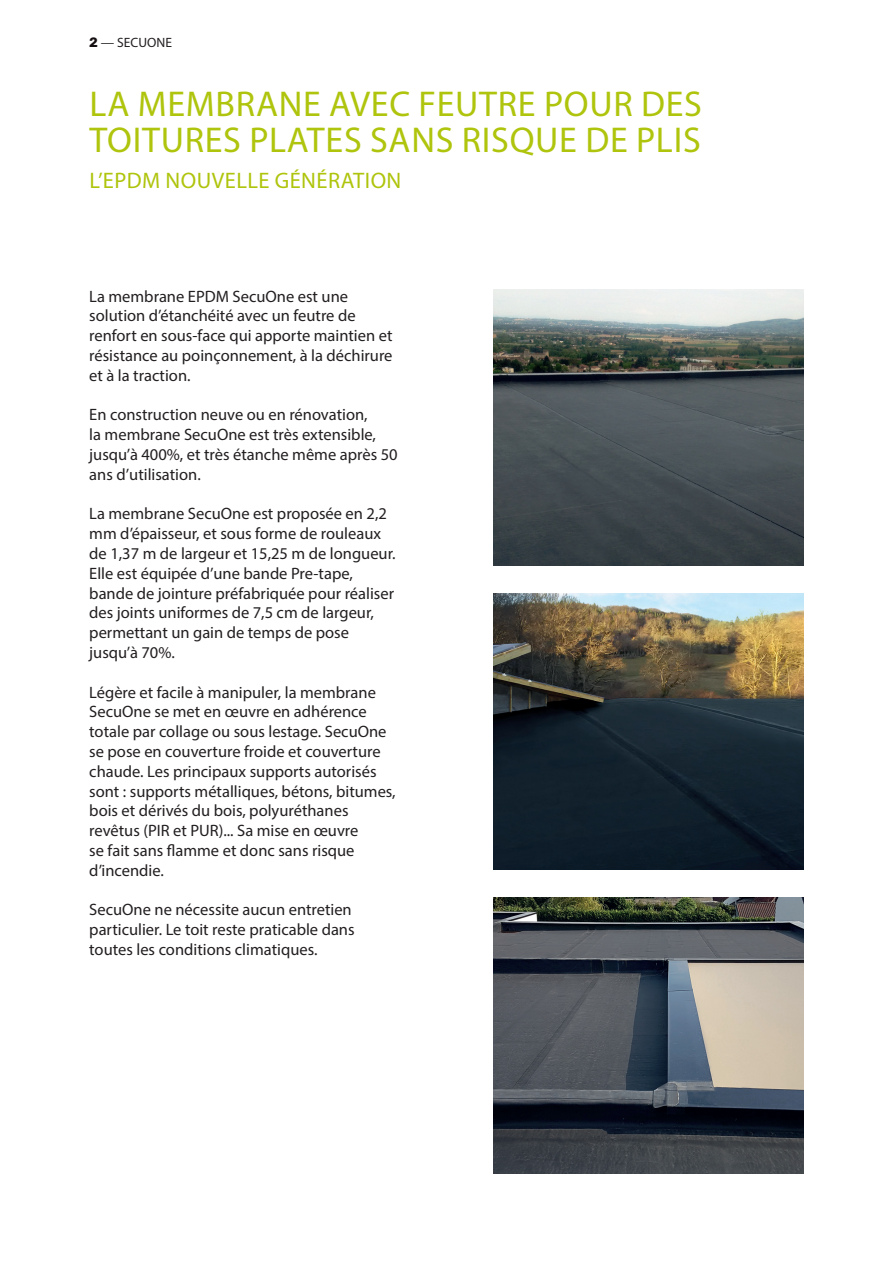
<style>
.page{position:relative;width:893px;height:1263px;background:#fff}
.page>*{position:absolute;margin:0;border:0;box-sizing:border-box;transform-origin:0 0}
.TITLE_inside{font:36px "Myriad Pro";letter-spacing:.02em;color:#afc40c}
.TITLE_inside-2{font:22.5px "Myriad Pro";letter-spacing:.02em;color:#afc40c}
.BODY{font:16.5px/19.8px "Myriad Pro";color:#231f20}
.t1{font:13.5px "Myriad Pro";color:#231f20}
.s1{font-family:"Rubik";font-weight:700;color:#160f11}
</style>
<div class="page">
<hr style="left:892px;top:0;width:1px;height:736px;background:#e6e7e9">
<hr style="left:892px;top:472px;width:1px;height:791px;background:#fff">
<img style="left:493px;top:289px;width:311px;height:277px">
<img style="left:493px;top:593px;width:311px;height:277px">
<img style="left:493px;top:897px;width:311px;height:277px">
<p class="t1" style="left:89px;top:34px;width:84px"><span class="s1">2</span> — SECUONE</p>
<p class="TITLE_inside" style="left:90px;top:82px;width:614px">LA MEMBRANE AVEC FEUTRE POUR DES</p>
<p class="TITLE_inside" style="left:90px;top:118px;width:613px">TOITURES PLATES SANS RISQUE DE PLIS</p>
<p class="TITLE_inside-2" style="left:90px;top:167px;width:313px">L’EPDM NOUVELLE GÉNÉRATION</p>
<p class="BODY" style="left:89px;top:286px;width:305px">La membrane EPDM SecuOne est une solution d’étanchéité avec un feutre de renfort en sous-face qui apporte maintien et résistance au poinçonnement, à la déchirure et à la traction.</p>
<p class="BODY" style="left:89px;top:405px;width:310px">En construction neuve ou en rénovation,<br>la membrane SecuOne est très extensible, jusqu’à 400%, et très étanche même après 50 ans d’utilisation.</p>
<p class="BODY" style="left:89px;top:504px;width:308px">La membrane SecuOne est proposée en 2,2 mm d’épaisseur, et sous forme de rouleaux de 1,37 m de largeur et 15,25 m de longueur.<br>Elle est équipée d’une bande Pre-tape, bande de jointure préfabriquée pour réaliser des joints uniformes de 7,5 cm de largeur, permettant un gain de temps de pose jusqu’à 70%.</p>
<p class="BODY" style="left:89px;top:682px;width:308px">Légère et facile à manipuler, la membrane SecuOne se met en œuvre en adhérence totale par collage ou sous lestage. SecuOne se pose en couverture froide et couverture chaude. Les principaux supports autorisés sont : supports métalliques, bétons, bitumes, bois et dérivés du bois, polyuréthanes revêtus (PIR et PUR)... Sa mise en œuvre<br>se fait sans flamme et donc sans risque d’incendie.</p>
<p class="BODY" style="left:89px;top:900px;width:267px">SecuOne ne nécessite aucun entretien particulier. Le toit reste praticable dans toutes les conditions climatiques.</p>
</div>
